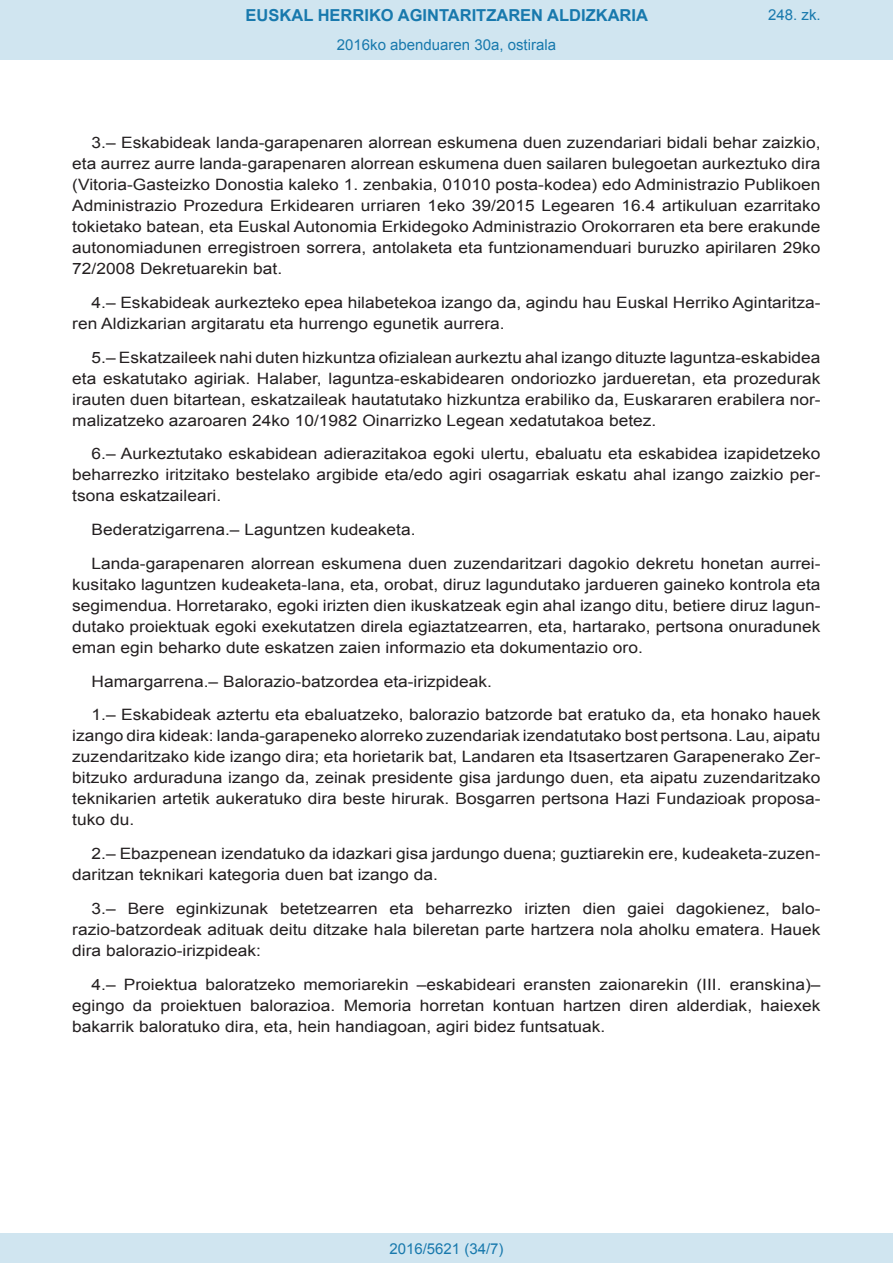
<style>
.page{position:relative;width:893px;height:1263px;background:#fff}
.page>*{position:absolute;margin:0;border:0;box-sizing:border-box;transform-origin:0 0}
.t1{font:700 16.5px "Arial";color:#1879ad}
.BOPVDetalle{font:15.6px/21px "Arial";color:#231f20;text-align:justify;scale:1.11 1}
.Paginacion_Centro{font:15px "Arial";color:#1879ad}
</style>
<div class="page">
<div style="left:0;top:0;width:893px;height:60px;background:#d0e5f0"></div>
<div style="left:0;top:1233px;width:893px;height:30px;background:#d0e5f0"></div>
<p class="t1" style="left:246px;top:4px;width:404px">EUSKAL HERRIKO AGINTARITZAREN ALDIZKARIA</p>
<p class="Paginacion_Centro" style="left:337px;top:35px;width:221px">2016ko abenduaren 30a, ostirala</p>
<p class="Paginacion_Centro" style="left:768px;top:5px;width:54px">248. zk.</p>
<p class="BOPVDetalle" style="left:72px;top:132px;width:676px;text-indent:19px">3.– Eskabideak landa-garapenaren alorrean eskumena duen zuzendariari bidali behar zaizkio, eta aurrez aurre landa-garapenaren alorrean eskumena duen sailaren bulegoetan aurkeztuko dira (Vitoria-Gasteizko Donostia kaleko 1. zenbakia, 01010 posta-kodea) edo Administrazio Publikoen Administrazio Prozedura Erkidearen urriaren 1eko 39/2015 Legearen 16.4 artikuluan ezarritako tokietako batean, eta Euskal Autonomia Erkidegoko Administrazio Orokorraren eta bere erakunde autonomiadunen erregistroen sorrera, antolaketa eta funtzionamenduari buruzko apirilaren 29ko 72/2008 Dekretuarekin bat.</p>
<p class="BOPVDetalle" style="left:72px;top:292px;width:676px;text-indent:19px">4.– Eskabideak aurkezteko epea hilabetekoa izango da, agindu hau Euskal Herriko Agintaritza&shy;ren Aldizkarian argitaratu eta hurrengo egunetik aurrera.</p>
<p class="BOPVDetalle" style="left:72px;top:347px;width:676px;text-indent:19px">5.– Eskatzaileek nahi duten hizkuntza ofizialean aurkeztu ahal izango dituzte laguntza-eskabidea eta eskatutako agiriak. Halaber, laguntza-eskabidearen ondoriozko jardueretan, eta prozedurak irauten duen bitartean, eskatzaileak hautatutako hizkuntza erabiliko da, Euskararen erabilera nor&shy;malizatzeko azaroaren 24ko 10/1982 Oinarrizko Legean xedatutakoa betez.</p>
<p class="BOPVDetalle" style="left:72px;top:444px;width:676px;text-indent:19px">6.– Aurkeztutako eskabidean adierazitakoa egoki ulertu, ebaluatu eta eskabidea izapidetzeko beharrezko iritzitako bestelako argibide eta/edo agiri osagarriak eskatu ahal izango zaizkio per&shy;tsona eskatzaileari.</p>
<p class="BOPVDetalle" style="left:92px;top:519px;width:293px">Bederatzigarrena.– Laguntzen kudeaketa.</p>
<p class="BOPVDetalle" style="left:72px;top:553px;width:676px;text-indent:19px">Landa-garapenaren alorrean eskumena duen zuzendaritzari dagokio dekretu honetan aurrei&shy;kusitako laguntzen kudeaketa-lana, eta, orobat, diruz lagundutako jardueren gaineko kontrola eta segimendua. Horretarako, egoki irizten dien ikuskatzeak egin ahal izango ditu, betiere diruz lagun&shy;dutako proiektuak egoki exekutatzen direla egiaztatzearren, eta, hartarako, pertsona onuradunek eman egin beharko dute eskatzen zaien informazio eta dokumentazio oro.</p>
<p class="BOPVDetalle" style="left:92px;top:671px;width:362px">Hamargarrena.– Balorazio-batzordea eta-irizpideak.</p>
<p class="BOPVDetalle" style="left:72px;top:705px;width:676px;text-indent:19px">1.– Eskabideak aztertu eta ebaluatzeko, balorazio batzorde bat eratuko da, eta honako hauek izango dira kideak: landa-garapeneko alorreko zuzendariak izendatutako bost pertsona. Lau, aipatu zuzendaritzako kide izango dira; eta horietarik bat, Landaren eta Itsasertzaren Garapenerako Zer&shy;bitzuko arduraduna izango da, zeinak presidente gisa jardungo duen, eta aipatu zuzendaritzako teknikarien artetik aukeratuko dira beste hirurak. Bosgarren pertsona Hazi Fundazioak proposa&shy;tuko du.</p>
<p class="BOPVDetalle" style="left:72px;top:843px;width:676px;text-indent:19px">2.– Ebazpenean izendatuko da idazkari gisa jardungo duena; guztiarekin ere, kudeaketa-zuzen&shy;daritzan teknikari kategoria duen bat izango da.</p>
<p class="BOPVDetalle" style="left:72px;top:898px;width:676px;text-indent:19px">3.– Bere eginkizunak betetzearren eta beharrezko irizten dien gaiei dagokienez, balo&shy;razio-batzordeak adituak deitu ditzake hala bileretan parte hartzera nola aholku ematera. Hauek dira balorazio-irizpideak:</p>
<p class="BOPVDetalle" style="left:72px;top:974px;width:676px;text-indent:19px">4.– Proiektua baloratzeko memoriarekin –eskabideari eransten zaionarekin (III. eranskina)– egingo da proiektuen balorazioa. Memoria horretan kontuan hartzen diren alderdiak, haiexek bakarrik baloratuko dira, eta, hein handiagoan, agiri bidez funtsatuak.</p>
<p class="Paginacion_Centro" style="left:389px;top:1238px;width:116px">2016/5621 (34/7)</p>
</div>
